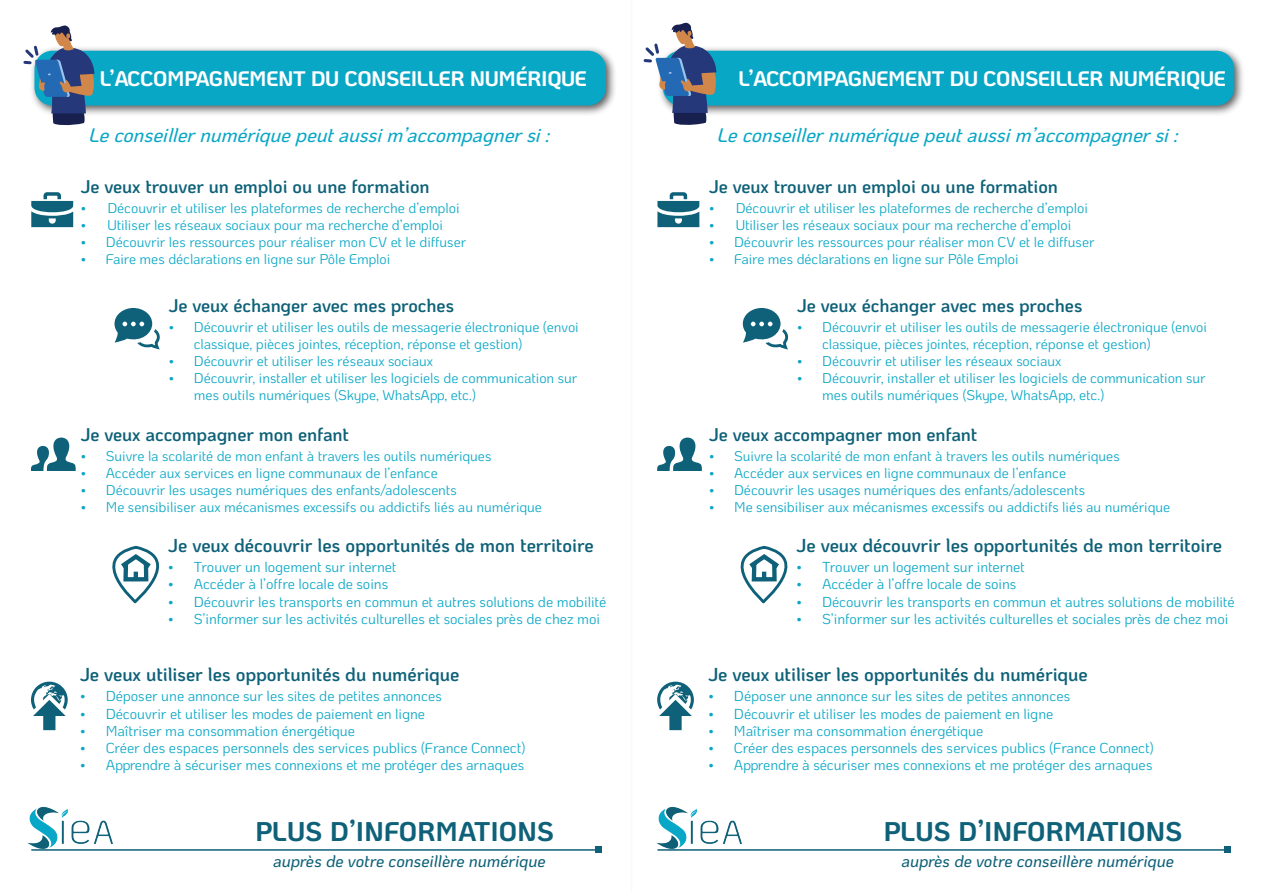
<style>
.page{position:relative;width:1263px;height:893px;background:#fff}
.page>*{position:absolute;margin:0;border:0;box-sizing:border-box;transform-origin:0 0}
.t1{font:700 27px "Ko Ho";color:#0e6178}
.t2{font:700 21px "Ko Ho";letter-spacing:-.02em;color:#fff}
.t3{font:italic 500 19.5px "Ko Ho";color:#09a7c6}
.t4{font:600 18.75px "Ko Ho";letter-spacing:-.005em;color:#0e6178}
.t5{font:600 18.3px "Ko Ho";letter-spacing:-.005em;color:#0e6178}
.t6{font:italic 500 16.5px "Ko Ho";letter-spacing:-.005em;color:#0e6178}
.t7{font:14.4px "Ko Ho";letter-spacing:-.005em;color:#09a7c6}
.t8{font:14.1px/17px "Ko Ho";letter-spacing:-.005em;color:#09a7c6}
</style>
<div class="page">
<img style="left:27px;top:806px;width:86px;height:43px">
<hr style="left:31px;top:849px;width:568px;height:2px;background:#0e6178">
<svg style="left:596px;top:847px;width:6px;height:6px"></svg>
<div style="left:29px;top:45px;width:588px;height:72px;background:#231f20;opacity:.75"></div>
<div style="left:34px;top:51px;width:572px;height:55px;background:#09a7c6;border-radius:18px"></div>
<svg style="left:23px;top:25px;width:71px;height:101px"></svg>
<svg style="left:31px;top:192px;width:42px;height:35px"></svg>
<svg style="left:114px;top:308px;width:46px;height:41px"></svg>
<svg style="left:31px;top:438px;width:45px;height:33px"></svg>
<svg style="left:112px;top:545px;width:48px;height:59px"></svg>
<svg style="left:31px;top:682px;width:37px;height:48px"></svg>
<img style="left:656px;top:806px;width:86px;height:43px">
<hr style="left:657px;top:849px;width:570px;height:2px;background:#0e6178">
<svg style="left:1224px;top:847px;width:6px;height:6px"></svg>
<div style="left:657px;top:45px;width:589px;height:72px;background:#231f20;opacity:.75"></div>
<div style="left:663px;top:51px;width:571px;height:55px;background:#09a7c6;border-radius:18px"></div>
<svg style="left:643px;top:23px;width:73px;height:102px"></svg>
<svg style="left:657px;top:192px;width:42px;height:35px"></svg>
<svg style="left:743px;top:308px;width:46px;height:41px"></svg>
<svg style="left:657px;top:438px;width:45px;height:33px"></svg>
<svg style="left:740px;top:545px;width:48px;height:59px"></svg>
<svg style="left:657px;top:682px;width:37px;height:48px"></svg>
<hr style="left:631px;top:0;width:1px;height:893px;background:#fafafa">
<h2 class="t2" style="left:100px;top:61px;width:489px">L’ACCOMPAGNEMENT DU CONSEILLER NUMÉRIQUE</h2>
<h3 class="t3" style="left:88px;top:120px;width:471px">Leconseillernumériquepeutaussim’accompagnersi:</h3>
<p class="t5" style="left:80px;top:172px;width:351px">Je veux trouver un emploi ou une formation</p>
<p class="t8" style="left:80px;top:200px;width:381px">• Découvrir et utiliser les plateformes de recherche d’emploi</p>
<p class="t8" style="left:80px;top:217px;width:364px">• Utiliser les réseaux sociaux pour ma recherche d’emploi</p>
<p class="t8" style="left:80px;top:234px;width:387px">• Découvrir les ressources pour réaliser mon CV et le diffuser</p>
<p class="t8" style="left:80px;top:251px;width:311px">• Faire mes déclarations en ligne sur Pôle Emploi</p>
<p class="t5" style="left:168px;top:290px;width:287px">Je veux échanger avec mes proches</p>
<p class="t8" style="left:194px;top:319px;width:386px;text-indent:-25px">• Découvrir et utiliser les outils de messagerie électronique (envoi classique, pièces jointes, réception, réponse et gestion)</p>
<p class="t8" style="left:168px;top:352px;width:266px">• Découvrir et utiliser les réseaux sociaux</p>
<p class="t8" style="left:194px;top:369px;width:385px;text-indent:-25px">• Découvrir, installer et utiliser les logiciels de communication sur mes outils numériques (Skype, WhatsApp, etc.)</p>
<p class="t5" style="left:80px;top:420px;width:270px">Je veux accompagner mon enfant</p>
<p class="t8" style="left:80px;top:448px;width:413px">• Suivre la scolarité de mon enfant à travers les outils numériques</p>
<p class="t8" style="left:80px;top:465px;width:359px">• Accéder aux services en ligne communaux de l’enfance</p>
<p class="t8" style="left:80px;top:482px;width:378px">• Découvrir les usages numériques des enfants/adolescents</p>
<p class="t8" style="left:80px;top:499px;width:463px">• Me sensibiliser aux mécanismes excessifs ou addictifs liés au numérique</p>
<h3 class="t4" style="left:168px;top:530px;width:427px">Je veux découvrir les opportunités de mon territoire</h3>
<p class="t7" style="left:168px;top:556px;width:230px">• Trouver un logement sur internet</p>
<p class="t7" style="left:168px;top:573px;width:222px">• Accéder à l’offre locale de soins</p>
<p class="t7" style="left:168px;top:590px;width:440px">• Découvrir les transports en commun et autres solutions de mobilité</p>
<p class="t7" style="left:168px;top:608px;width:434px">• S’informer sur les activités culturelles et sociales près de chez moi</p>
<h3 class="t4" style="left:80px;top:659px;width:381px">Je veux utiliser les opportunités du numérique</h3>
<p class="t7" style="left:80px;top:685px;width:364px">• Déposer une annonce sur les sites de petites annonces</p>
<p class="t7" style="left:80px;top:702px;width:347px">• Découvrir et utiliser les modes de paiement en ligne</p>
<p class="t7" style="left:80px;top:719px;width:277px">• Maîtriser ma consommation énergétique</p>
<p class="t7" style="left:80px;top:737px;width:447px">• Créer des espaces personnels des services publics (France Connect)</p>
<p class="t7" style="left:80px;top:754px;width:446px">• Apprendre à sécuriser mes connexions et me protéger des arnaques</p>
<h1 class="t1" style="left:255px;top:809px;width:301px">PLUS D’INFORMATIONS</h1>
<p class="t6" style="left:273px;top:848px;width:274px">auprès de votre conseillère numérique</p>
<h2 class="t2" style="left:738px;top:61px;width:489px">L’ACCOMPAGNEMENT DU CONSEILLER NUMÉRIQUE</h2>
<h3 class="t3" style="left:716px;top:120px;width:471px">Leconseillernumériquepeutaussim’accompagnersi:</h3>
<p class="t5" style="left:709px;top:172px;width:351px">Je veux trouver un emploi ou une formation</p>
<p class="t8" style="left:709px;top:200px;width:381px">• Découvrir et utiliser les plateformes de recherche d’emploi</p>
<p class="t8" style="left:709px;top:217px;width:364px">• Utiliser les réseaux sociaux pour ma recherche d’emploi</p>
<p class="t8" style="left:709px;top:234px;width:387px">• Découvrir les ressources pour réaliser mon CV et le diffuser</p>
<p class="t8" style="left:709px;top:251px;width:311px">• Faire mes déclarations en ligne sur Pôle Emploi</p>
<p class="t5" style="left:797px;top:290px;width:287px">Je veux échanger avec mes proches</p>
<p class="t8" style="left:822px;top:319px;width:386px;text-indent:-25px">• Découvrir et utiliser les outils de messagerie électronique (envoi classique, pièces jointes, réception, réponse et gestion)</p>
<p class="t8" style="left:797px;top:352px;width:266px">• Découvrir et utiliser les réseaux sociaux</p>
<p class="t8" style="left:822px;top:369px;width:385px;text-indent:-25px">• Découvrir, installer et utiliser les logiciels de communication sur mes outils numériques (Skype, WhatsApp, etc.)</p>
<p class="t5" style="left:709px;top:420px;width:270px">Je veux accompagner mon enfant</p>
<p class="t8" style="left:709px;top:448px;width:413px">• Suivre la scolarité de mon enfant à travers les outils numériques</p>
<p class="t8" style="left:709px;top:465px;width:359px">• Accéder aux services en ligne communaux de l’enfance</p>
<p class="t8" style="left:709px;top:482px;width:378px">• Découvrir les usages numériques des enfants/adolescents</p>
<p class="t8" style="left:709px;top:499px;width:463px">• Me sensibiliser aux mécanismes excessifs ou addictifs liés au numérique</p>
<h3 class="t4" style="left:796px;top:530px;width:427px">Je veux découvrir les opportunités de mon territoire</h3>
<p class="t7" style="left:796px;top:556px;width:230px">• Trouver un logement sur internet</p>
<p class="t7" style="left:796px;top:573px;width:222px">• Accéder à l’offre locale de soins</p>
<p class="t7" style="left:796px;top:590px;width:440px">• Découvrir les transports en commun et autres solutions de mobilité</p>
<p class="t7" style="left:796px;top:608px;width:434px">• S’informer sur les activités culturelles et sociales près de chez moi</p>
<h3 class="t4" style="left:708px;top:659px;width:381px">Je veux utiliser les opportunités du numérique</h3>
<p class="t7" style="left:708px;top:685px;width:364px">• Déposer une annonce sur les sites de petites annonces</p>
<p class="t7" style="left:708px;top:702px;width:347px">• Découvrir et utiliser les modes de paiement en ligne</p>
<p class="t7" style="left:708px;top:719px;width:277px">• Maîtriser ma consommation énergétique</p>
<p class="t7" style="left:708px;top:737px;width:447px">• Créer des espaces personnels des services publics (France Connect)</p>
<p class="t7" style="left:708px;top:754px;width:446px">• Apprendre à sécuriser mes connexions et me protéger des arnaques</p>
<h1 class="t1" style="left:883px;top:809px;width:301px">PLUS D’INFORMATIONS</h1>
<p class="t6" style="left:901px;top:848px;width:274px">auprès de votre conseillère numérique</p>
</div>
